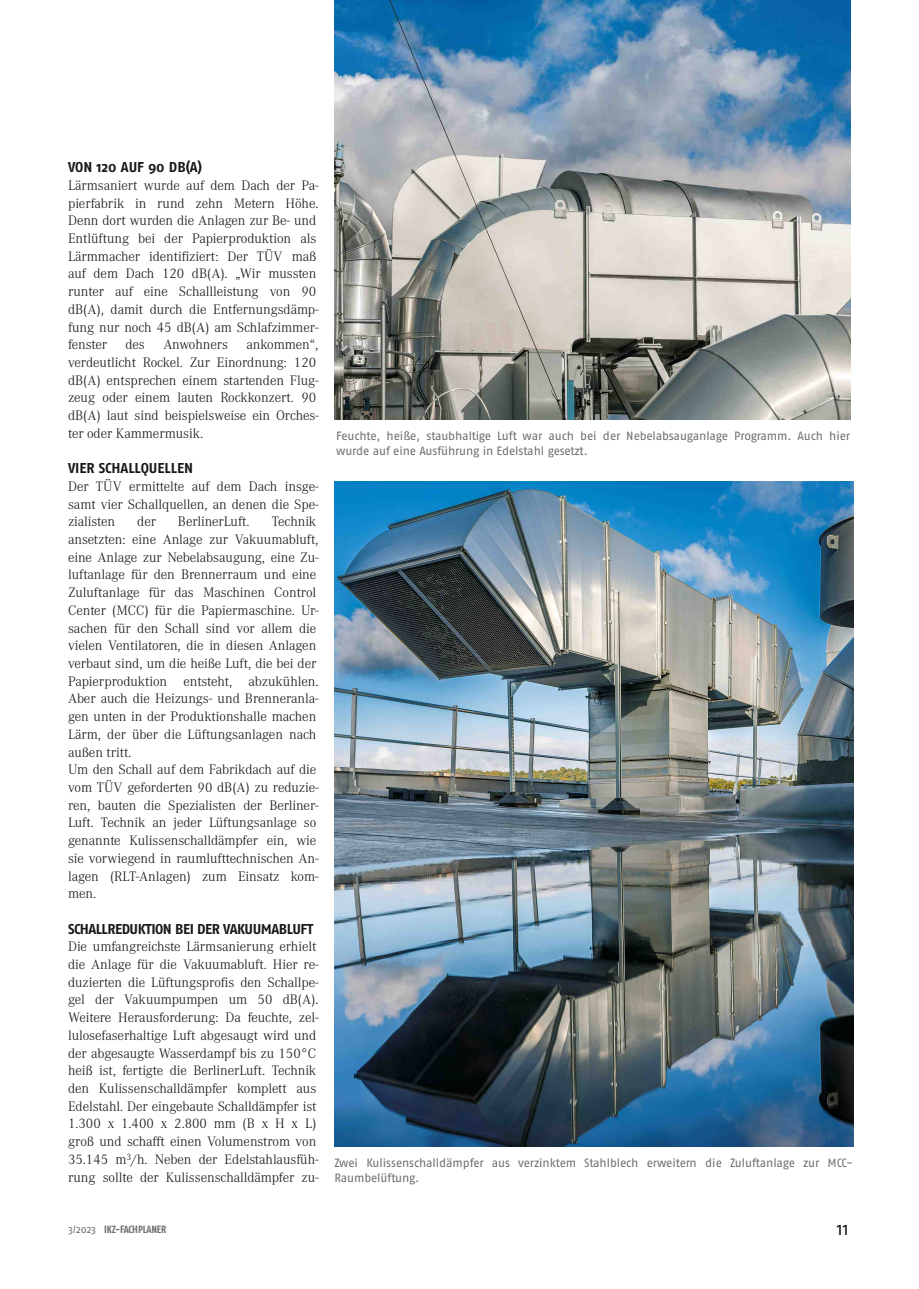
<style>
.page{position:relative;width:919px;height:1289px;background:#fff}
.page>*{position:absolute;margin:0;border:0;box-sizing:border-box;transform-origin:0 0}
.t1{font:18px "Fago OT";color:#181715}
.t2{font:300 14.25px/17.7px "Corporate A";letter-spacing:-.005em;color:#181715}
.t3{font:700 14.25px "Fago OT";letter-spacing:-.005em;color:#181715}
.t4{font:700 14.25px "Fago OT";letter-spacing:-.03em;color:#181715}
.t5{font:12px/14.5px "Fago OT";letter-spacing:-.015em;color:#6f6e6e}
.t6{font:700 condensed 10.5px "Fago OT";letter-spacing:-.01em;color:#6f6e6e}
.s1{font-weight:400;font-stretch:normal}
</style>
<div class="page">
<img style="left:334px;top:0;width:516px;height:419px">
<img style="left:334px;top:482px;width:519px;height:664px">
<p class="t3" style="left:68px;top:159px;width:135px">VON 120 AUF 90 DB(A)</p>
<p class="t2" style="left:68px;top:177px;width:252px">Lärmsaniert wurde auf dem Dach der Pa&shy;pierfabrik in rund zehn Metern Höhe.<br>Denn dort wurden die Anlagen zur Be- und Entlüftung bei der Papierproduktion als Lärmmacher identifiziert: Der TÜV maß auf dem Dach 120 dB(A). „Wir mussten runter auf eine Schallleistung von 90 dB(A), damit durch die Entfernungsdämp&shy;fung nur noch 45 dB(A) am Schlafzimmer&shy;fenster</p>
<p class="t2" style="left:125px;top:336px;width:21px">des</p>
<p class="t2" style="left:163px;top:336px;width:66px">Anwohners</p>
<p class="t2" style="left:68px;top:336px;width:252px;text-indent:178px">ankommen“, verdeutlicht Rockel. Zur Einordnung: 120 dB(A) entsprechen einem startenden Flug&shy;zeug oder einem lauten Rockkonzert. 90 dB(A) laut sind beispielsweise ein Orches&shy;ter oder Kammermusik.</p>
<p class="t3" style="left:68px;top:459px;width:126px">VIER SCHALLQUELLEN</p>
<p class="t2" style="left:68px;top:477px;width:252px;text-align:justify">Der TÜV ermittelte auf dem Dach insge&shy;samt vier Schallquellen, an denen die Spe&shy;zialisten</p>
<p class="t2" style="left:137px;top:513px;width:20px">der</p>
<p class="t2" style="left:178px;top:513px;width:73px">BerlinerLuft.</p>
<p class="t2" style="left:68px;top:513px;width:252px;text-indent:203px">Technik ansetzten: eine Anlage zur Vakuumabluft, eine Anlage zur Nebelabsaugung, eine Zu&shy;luftanlage für den Brennerraum und eine Zuluftanlage für das Maschinen Control Center (MCC) für die Papiermaschine. Ur&shy;sachen für den Schall sind vor allem die vielen Ventilatoren, die in diesen Anlagen verbaut sind, um die heiße Luft, die bei der Papierproduktion entsteht, abzukühlen.<br>Aber auch die Heizungs- und Brenneranla&shy;gen unten in der Produktionshalle machen Lärm, der über die Lüftungsanlagen nach außen tritt.<br>Um den Schall auf dem Fabrikdach auf die vom TÜV geforderten 90 dB(A) zu reduzie&shy;ren, bauten die Spezialisten der Berliner-Luft. Technik an jeder Lüftungsanlage so genannte Kulissenschalldämpfer ein, wie sie vorwiegend in raumlufttechnischen An&shy;lagen (RLT-Anlagen) zum Einsatz kom&shy;men.</p>
<p class="t4" style="left:68px;top:920px;width:247px">SCHALLREDUKTION BEI DER VAKUUMABLUFT</p>
<p class="t2" style="left:68px;top:938px;width:252px">Die umfangreichste Lärmsanierung erhielt die Anlage für die Vakuumabluft. Hier re&shy;duzierten die Lüftungsprofis den Schallpe&shy;gel der Vakuumpumpen um 50 dB(A).<br>Weitere Herausforderung: Da feuchte, zel&shy;lulosefaserhaltige Luft abgesaugt wird und der abgesaugte Wasserdampf bis zu 150°C heiß ist, fertigte die BerlinerLuft. Technik den Kulissenschalldämpfer komplett aus Edelstahl. Der eingebaute Schalldämpfer ist 1.300 x 1.400 x 2.800 mm (B x H x L) groß und schafft einen Volumenstrom von 35.145 m<sup>3</sup>/h. Neben der Edelstahlausfüh&shy;rung sollte der Kulissenschalldämpfer zu-</p>
<p class="t5" style="left:336px;top:429px;width:515px">Feuchte, heiße, staubhaltige Luft war auch bei der Nebelabsauganlage Programm. Auch hier wurde auf eine Ausführung in Edelstahl gesetzt.</p>
<p class="t5" style="left:334px;top:1155px;width:520px">Zwei Kulissenschalldämpfer aus verzinktem Stahlblech erweitern die Zuluftanlage zur MCC-<br>Raumbelüftung.</p>
<p class="t6" style="left:68px;top:1222px;width:100px"><span class="s1">3/2023</span> IKZ-FACHPLANER</p>
<p class="t1" style="left:836px;top:1218px;width:13px">11</p>
</div>
